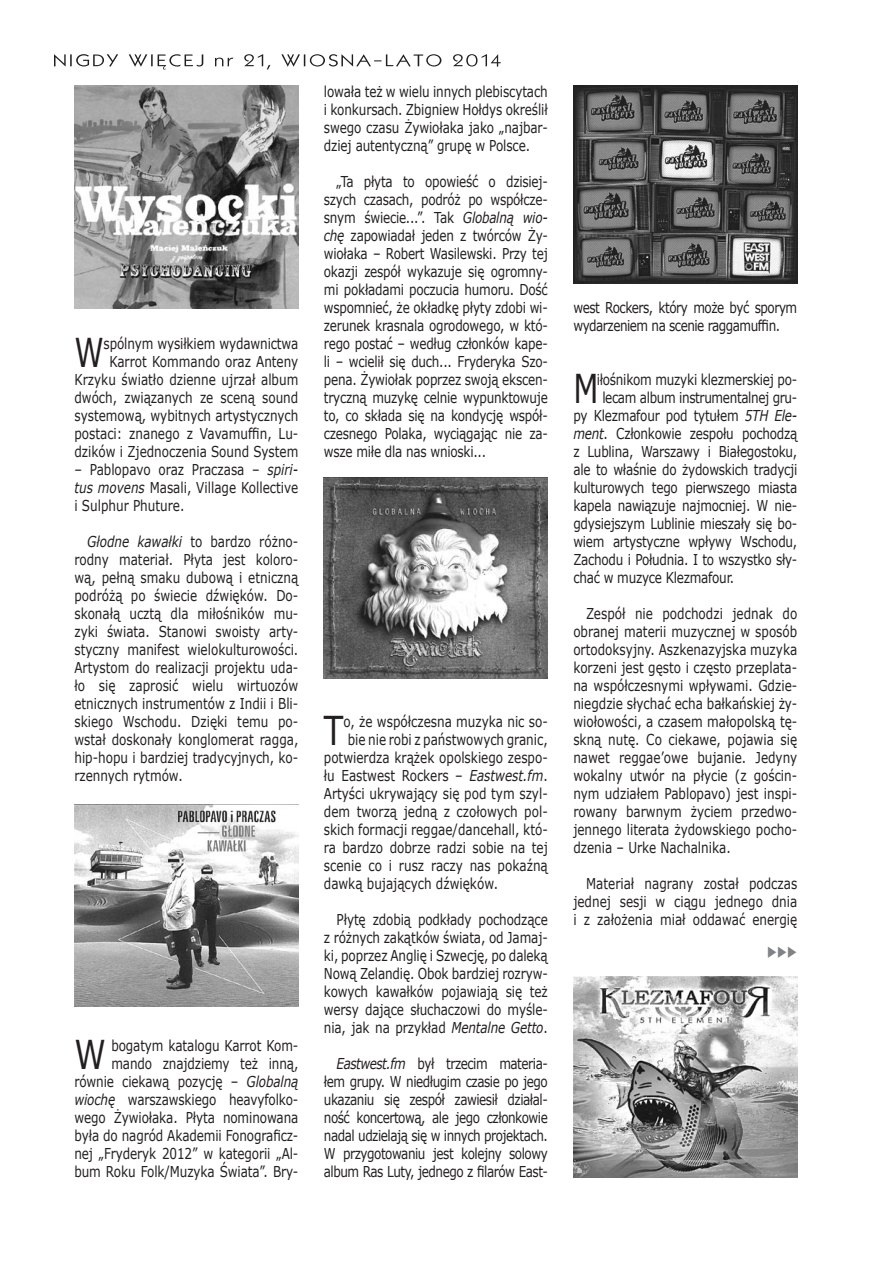
<style>
.page{position:relative;width:893px;height:1263px;background:#fff}
.page>*{position:absolute;margin:0;border:0;box-sizing:border-box;transform-origin:0 0}
.t1{font:39.75px "Verdana";color:#231f20;scale:.75 1}
.t2{font:39.75px "Verdana";color:#231f20;scale:.8 1}
.t3{font:15px/18px "Verdana";letter-spacing:-.01em;color:#231f20;text-align:justify;scale:.8 1}
.t4{font:15px/18px "Verdana";letter-spacing:-.04em;color:#231f20;scale:.8 1}
.t5{font:15px "Verdana";letter-spacing:-.03em;color:#231f20;scale:.8 1}
.t6{font:13.5px "Wingdings 3";color:#808285;scale:.85 1}
.s1{font-style:italic}
</style>
<div class="page">
<svg style="left:54px;top:54px;width:447px;height:15px"></svg>
<img style="left:74px;top:85px;width:224px;height:224px">
<img style="left:324px;top:477px;width:224px;height:201px">
<img style="left:573px;top:85px;width:224px;height:198px">
<img style="left:74px;top:805px;width:224px;height:201px">
<img style="left:573px;top:976px;width:224px;height:202px">
<p class="t3" style="left:74px;top:335px;width:281px;text-align:right">spólnym wysiłkiem wydawnictwa Karrot Kommando oraz Anteny Krzyku światło dzienne ujrzał album dwóch, związanych ze sceną sound systemową, wybitnych artystycznych postaci: znanego z Vavamuffin, Lu&shy;dzików i Zjednoczenia Sound System</p>
<p class="t3" style="left:74px;top:461px;width:281px">– Pablopavo oraz Praczasa – <span class="s1">spiri&shy;tus movens</span> Masali, Village Kollective i Sulphur Phuture.</p>
<p class="t3" style="left:74px;top:533px;width:281px;text-indent:13px"><span class="s1">Głodne kawałki</span> to bardzo różno&shy;rodny materiał. Płyta jest koloro&shy;wą, pełną smaku dubową i etniczną podróżą po świecie dźwięków. Do&shy;skonałą ucztą dla miłośników mu&shy;zyki świata. Stanowi swoisty arty&shy;styczny manifest wielokulturowości.<br>Artystom do realizacji projektu uda&shy;ło się zaprosić wielu wirtuozów etnicznych instrumentów z Indii i Bli&shy;skiego Wschodu. Dzięki temu po&shy;wstał doskonały konglomerat ragga, hip-hopu i bardziej tradycyjnych, ko&shy;rzennych rytmów.</p>
<p class="t1" style="left:74px;top:325px;width:41px">W</p>
<p class="t3" style="left:74px;top:1036px;width:281px;text-align:right">bogatym katalogu Karrot Kom&shy;mando znajdziemy też inną, równie ciekawą pozycję – <span class="s1">Globalną wiochę</span> warszawskiego heavyfolko&shy;wego Żywiołaka. Płyta nominowana była do nagród Akademii Fonograficz&shy;nej „Fryderyk 2012” w kategorii „Al&shy;bum Roku Folk/Muzyka Świata”. Bry-</p>
<p class="t2" style="left:74px;top:1027px;width:41px">W</p>
<p class="t3" style="left:324px;top:82px;width:281px">lowała też w wielu innych plebiscytach i konkursach. Zbigniew Hołdys określił swego czasu Żywiołaka jako „najbar&shy;dziej autentyczną” grupę w Polsce.</p>
<p class="t3" style="left:324px;top:172px;width:281px;text-indent:13px">„Ta płyta to opowieść o dzisiej&shy;szych czasach, podróż po współcze&shy;snym świecie...”. Tak <span class="s1">Globalną wio&shy;chę</span> zapowiadał jeden z twórców Ży&shy;wiołaka – Robert Wasilewski. Przy tej okazji zespół wykazuje się ogromny&shy;mi pokładami poczucia humoru. Dość wspomnieć, że okładkę płyty zdobi wi&shy;zerunek krasnala ogrodowego, w któ&shy;rego postać – według członków kape&shy;li – wcielił się duch... Fryderyka Szo&shy;pena. Żywiołak poprzez swoją ekscen&shy;tryczną muzykę celnie wypunktowuje to, co składa się na kondycję współ&shy;czesnego Polaka, wyciągając nie za&shy;wsze miłe dla nas wnioski...</p>
<p class="t2" style="left:324px;top:703px;width:26px">T</p>
<p class="t3" style="left:343px;top:712px;width:257px">o, że współczesna muzyka nic so-</p>
<p class="t3" style="left:348px;top:730px;width:252px">bie nie robi z państwowych granic,</p>
<p class="t3" style="left:324px;top:748px;width:281px">potwierdza krążek opolskiego zespo-</p>
<p class="t3" style="left:324px;top:766px;width:281px">łu Eastwest Rockers – <span class="s1">Eastwest.fm</span>.</p>
<p class="t3" style="left:324px;top:784px;width:281px">Artyści ukrywający się pod tym szyl-</p>
<p class="t3" style="left:324px;top:802px;width:281px">dem tworzą jedną z czołowych pol-</p>
<p class="t3" style="left:324px;top:820px;width:281px">skich formacji reggae/dancehall, któ-</p>
<p class="t3" style="left:324px;top:838px;width:281px">ra bardzo dobrze radzi sobie na tej</p>
<p class="t3" style="left:324px;top:856px;width:281px">scenie co i rusz raczy nas pokaźną</p>
<p class="t3" style="left:324px;top:874px;width:219px">dawką bujających dźwięków.</p>
<p class="t3" style="left:324px;top:910px;width:281px;text-indent:13px">Płytę zdobią podkłady pochodzące z różnych zakątków świata, od Jamaj&shy;ki, poprzez Anglię i Szwecję, po daleką Nową Zelandię. Obok bardziej rozryw&shy;kowych kawałków pojawiają się też wersy dające słuchaczowi do myśle&shy;nia, jak na przykład <span class="s1">Mentalne Getto</span>.</p>
<p class="t3" style="left:324px;top:1054px;width:281px;text-indent:13px"><span class="s1">Eastwest.fm</span> był trzecim materia&shy;łem grupy. W niedługim czasie po jego ukazaniu się zespół zawiesił działal&shy;ność koncertową, ale jego członkowie nadal udzielają się w innych projektach.<br>W przygotowaniu jest kolejny solowy album Ras Luty, jednego z filarów East-</p>
<p class="t4" style="left:573px;top:298px;width:281px">west Rockers, który może być sporym wydarzeniem na scenie raggamuffin.</p>
<p class="t1" style="left:573px;top:361px;width:35px">M</p>
<p class="t3" style="left:597px;top:370px;width:252px">iłośnikom muzyki klezmerskiej po-</p>
<p class="t5" style="left:602px;top:387px;width:245px">lecam album instrumentalnej gru-</p>
<p class="t3" style="left:573px;top:406px;width:281px">py Klezmafour pod tytułem <span class="s1">5TH Ele-</span></p>
<p class="t3" style="left:573px;top:424px;width:281px"><span class="s1">ment</span>. Członkowie zespołu pochodzą</p>
<p class="t3" style="left:573px;top:442px;width:281px">z Lublina, Warszawy i Białegostoku,</p>
<p class="t3" style="left:573px;top:460px;width:281px">ale to właśnie do żydowskich tradycji</p>
<p class="t3" style="left:573px;top:478px;width:281px">kulturowych tego pierwszego miasta</p>
<p class="t3" style="left:573px;top:496px;width:281px">kapela nawiązuje najmocniej. W nie-</p>
<p class="t3" style="left:573px;top:514px;width:281px">gdysiejszym Lublinie mieszały się bo-</p>
<p class="t3" style="left:573px;top:532px;width:281px">wiem artystyczne wpływy Wschodu,</p>
<p class="t3" style="left:573px;top:550px;width:281px">Zachodu i Południa. I to wszystko sły-</p>
<p class="t3" style="left:573px;top:568px;width:203px">chać w muzyce Klezmafour.</p>
<p class="t3" style="left:573px;top:604px;width:281px;text-indent:13px">Zespół nie podchodzi jednak do obranej materii muzycznej w sposób ortodoksyjny. Aszkenazyjska muzyka korzeni jest gęsto i często przeplata&shy;na współczesnymi wpływami. Gdzie&shy;niegdzie słychać echa bałkańskiej ży&shy;wiołowości, a czasem małopolską tę&shy;skną nutę. Co ciekawe, pojawia się nawet reggae’owe bujanie. Jedyny wokalny utwór na płycie (z gościn&shy;nym udziałem Pablopavo) jest inspi&shy;rowany barwnym życiem przedwo&shy;jennego literata żydowskiego pocho&shy;dzenia – Urke Nachalnika.</p>
<p class="t3" style="left:573px;top:874px;width:281px;text-indent:13px">Materiał nagrany został podczas jednej sesji w ciągu jednego dnia i z założenia miał oddawać energię</p>
<p class="t6" style="left:767px;top:945px;width:37px">◆◆◆</p>
</div>
